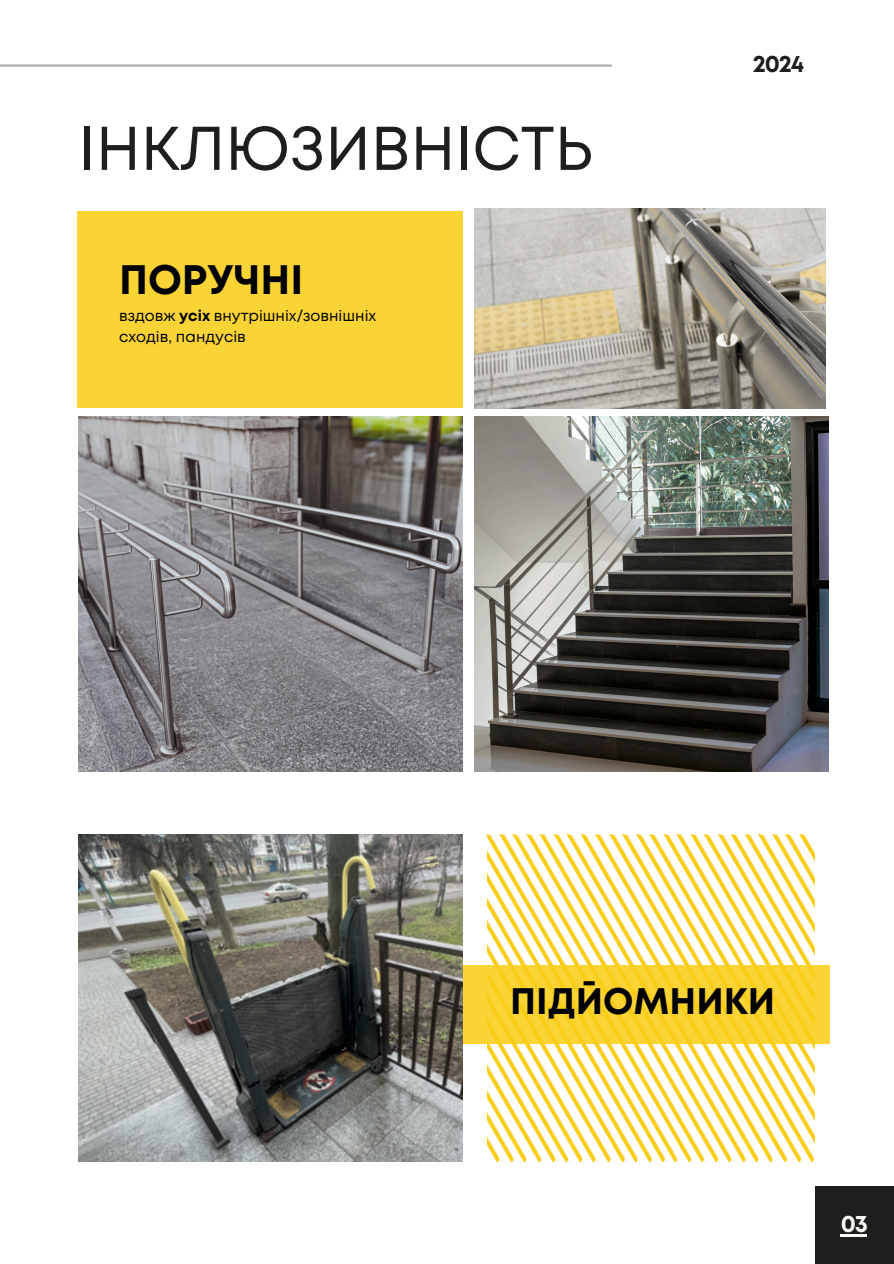
<style>
.page{position:relative;width:894px;height:1264px;background:#fff}
.page>*{position:absolute;margin:0;border:0;box-sizing:border-box;transform-origin:0 0}
.t1{font:61.65px "Mont";color:#1e1e1c}
.t2{font:700 41.1px "Mont";color:#000}
.t3{font:700 36.9px "Mont";color:#000}
.t4{font:700 24px "Mont";color:#1e1e1c}
.t5{font:700 24px "Mont";color:#f9f8f4}
.t6{font:15px/20.2px "Mont";color:#000}
.s1{font-weight:700}
</style>
<div class="page">
<hr style="left:0;top:64px;width:611px;height:3px;background:#aeadab">
<div style="left:814px;top:1186px;width:79px;height:77px;background:#1e1e1c"></div>
<img style="left:474px;top:416px;width:354px;height:355px">
<img style="left:474px;top:209px;width:351px;height:199px">
<div style="left:78px;top:211px;width:384px;height:196px;background:#fad335"></div>
<svg style="left:487px;top:834px;width:66px;height:327px"></svg>
<svg style="left:553px;top:834px;width:13px;height:327px"></svg>
<svg style="left:566px;top:834px;width:14px;height:327px"></svg>
<svg style="left:580px;top:834px;width:15px;height:327px"></svg>
<svg style="left:595px;top:834px;width:14px;height:327px"></svg>
<svg style="left:609px;top:834px;width:13px;height:327px"></svg>
<svg style="left:622px;top:834px;width:14px;height:327px"></svg>
<svg style="left:636px;top:834px;width:13px;height:327px"></svg>
<svg style="left:649px;top:834px;width:14px;height:327px"></svg>
<svg style="left:663px;top:834px;width:13px;height:327px"></svg>
<svg style="left:676px;top:834px;width:138px;height:327px"></svg>
<img style="left:79px;top:834px;width:383px;height:327px">
<svg style="left:462px;top:965px;width:366px;height:78px;background:#f9d02b"></svg>
<img style="left:79px;top:416px;width:383px;height:355px">
<hr style="left:840px;top:1233px;width:26px;height:3px;background:#f9f8f4">
<p class="t1" style="left:79px;top:125px;width:515px">ІНКЛЮЗИВНІСТЬ</p>
<p class="t2" style="left:119px;top:264px;width:185px">ПОРУЧНІ</p>
<p class="t6" style="left:119px;top:307px;width:258px">вздовж <span class="s1">усіх</span> внутрішніх/зовнішніх сходів, пандусів</p>
<h2 class="t4" style="left:752px;top:54px;width:53px">2024</h2>
<p class="t3" style="left:510px;top:987px;width:266px">ПІДЙОМНИКИ</p>
<p class="t5" style="left:840px;top:1214px;width:29px">03</p>
</div>
